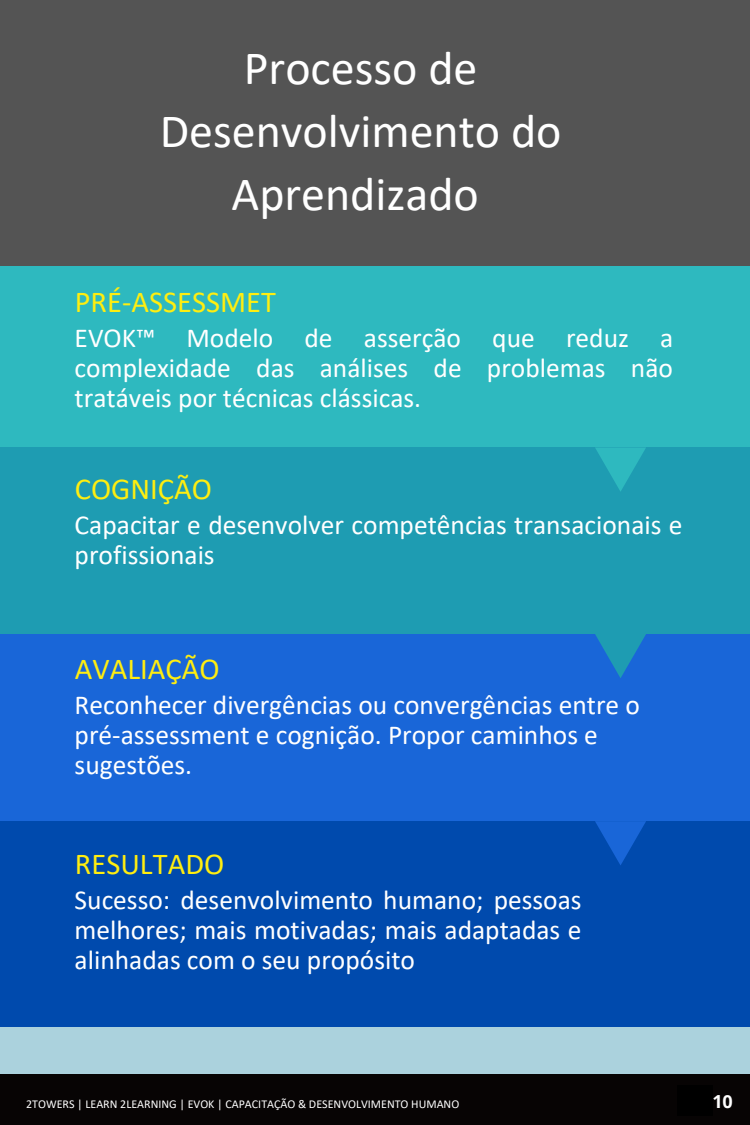
<style>
.page{position:relative;width:750px;height:1125px;background:#fff}
.page>*{position:absolute;margin:0;border:0;box-sizing:border-box;transform-origin:0 0}
.t1{font:48px/63px "Calibri";color:#fff;text-align:center}
.t2{font:30.5px "Calibri";color:#ffee10}
.t3{font:27.5px/30px "Calibri";color:#fff;text-align:justify}
.t4{font:700 18px "Open Sans";color:#fff}
.t5{font:12px "Calibri";color:#fff}
</style>
<div class="page">
<div style="left:0;top:1066px;width:750px;height:59px;background:#070404"></div>
<div style="left:0;top:0;width:750px;height:1074px;background:#abd2dd"></div>
<div style="left:0;top:446px;width:749px;height:188px;background:#1e9cb2"></div>
<svg style="left:595px;top:447px;width:51px;height:44px"></svg>
<div style="left:0;top:265px;width:750px;height:182px;background:#2eb9bf"></div>
<div style="left:0;top:634px;width:749px;height:188px;background:#1966d8"></div>
<div style="left:0;top:0;width:749px;height:265px;background:#545454"></div>
<div style="left:0;top:821px;width:750px;height:205px;background:#004aad"></div>
<svg style="left:595px;top:634px;width:51px;height:44px"></svg>
<svg style="left:595px;top:821px;width:51px;height:44px"></svg>
<div style="left:678px;top:1085px;width:34px;height:30px;background:#000"></div>
<h1 class="t1" style="left:160px;top:40px;width:403px">Processo de<br>Desenvolvimento do<br>Aprendizado</h1>
<p class="t2" style="left:75px;top:289px;width:203px">PRÉ-ASSESSMET</p>
<p class="t3" style="left:75px;top:325px;width:600px">EVOK™ Modelo de asserção que reduz a complexidade das análises de problemas não tratáveis por técnicas clássicas.</p>
<p class="t2" style="left:75px;top:476px;width:139px">COGNIÇÃO</p>
<p class="t3" style="left:75px;top:512px;width:609px">Capacitar e desenvolver competências transacionais e profissionais</p>
<p class="t2" style="left:75px;top:656px;width:146px">AVALIAÇÃO</p>
<p class="t3" style="left:75px;top:692px;width:567px;text-align:left">Reconhecer divergências ou convergências entre o pré-assessment e cognição. Propor caminhos e sugestões.</p>
<p class="t2" style="left:75px;top:851px;width:151px">RESULTADO</p>
<p class="t3" style="left:75px;top:887px;width:509px">Sucesso: desenvolvimento humano; pessoas melhores; mais motivadas; mais adaptadas e alinhadas com o seu propósito</p>
<p class="t5" style="left:26px;top:1099px;width:435px">2TOWERS | LEARN 2LEARNING | EVOK | CAPACITAÇÃO &amp; DESENVOLVIMENTO HUMANO</p>
<p class="t4" style="left:712px;top:1088px;width:22px">10</p>
</div>
